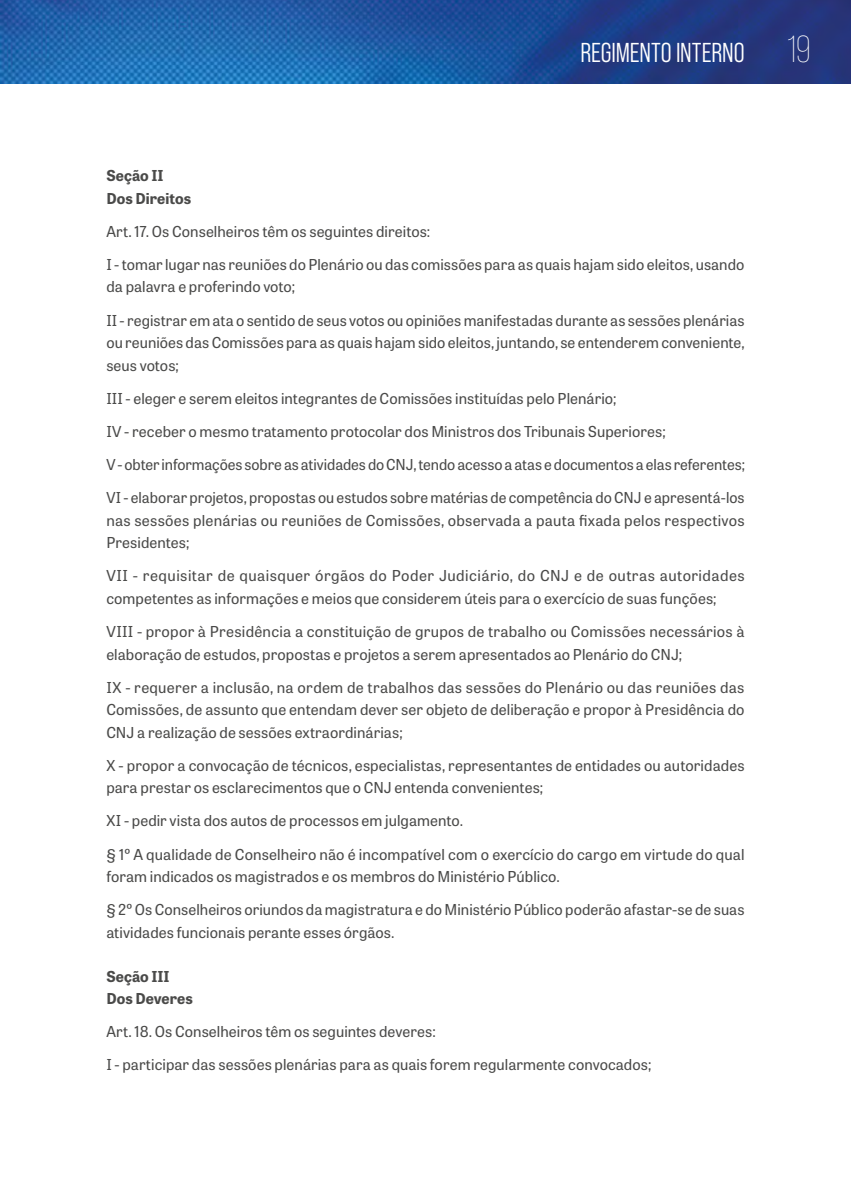
<style>
.page{position:relative;width:851px;height:1191px;background:#fff}
.page>*{position:absolute;margin:0;border:0;box-sizing:border-box;transform-origin:0 0}
.t1{font:27.3px "Bebas Neue Pro Middle";color:#fff}
.t2{font:15px/22.5px "Tablet Gothic";letter-spacing:.005em;color:#4a4a49}
.t3{font:700 15px/22.5px "Tablet Gothic";letter-spacing:.005em;color:#4a4a49}
.s1{font-family:"Bebas Neue Pro";font-weight:300;font-size:37.5px}
</style>
<div class="page">
<img style="left:0;top:0;width:850px;height:84px">
<h1 class="t1" style="left:580px;top:37px;width:232px">REGIMENTO INTERNO <span class="s1">19</span></h1>
<p class="t3" style="left:106px;top:164px;width:86px">Seção II<br>Dos Direitos</p>
<p class="t2" style="left:106px;top:219px;width:325px">Art. 17. Os Conselheiros têm os seguintes direitos:</p>
<p class="t2" style="left:106px;top:253px;width:639px">I - tomar lugar nas reuniões do Plenário ou das comissões para as quais hajam sido eleitos, usando da palavra e proferindo voto;</p>
<p class="t2" style="left:106px;top:308px;width:639px;text-align:justify">II - registrar em ata o sentido de seus votos ou opiniões manifestadas durante as sessões plenárias ou reuniões das Comissões para as quais hajam sido eleitos, juntando, se entenderem conveniente, seus votos;</p>
<p class="t2" style="left:106px;top:386px;width:511px">III - eleger e serem eleitos integrantes de Comissões instituídas pelo Plenário;</p>
<p class="t2" style="left:106px;top:419px;width:560px">IV - receber o mesmo tratamento protocolar dos Ministros dos Tribunais Superiores;</p>
<p class="t2" style="left:106px;top:453px;width:639px">V - obter informações sobre as atividades do CNJ, tendo acesso a atas e documentos a elas referentes;</p>
<p class="t2" style="left:106px;top:486px;width:639px;text-align:justify">VI - elaborar projetos, propostas ou estudos sobre matérias de competência do CNJ e apresentá-los nas sessões plenárias ou reuniões de Comissões, observada a pauta fixada pelos respectivos Presidentes;</p>
<p class="t2" style="left:106px;top:564px;width:639px">VII - requisitar de quaisquer órgãos do Poder Judiciário, do CNJ e de outras autoridades competentes as informações e meios que considerem úteis para o exercício de suas funções;</p>
<p class="t2" style="left:106px;top:619px;width:639px">VIII - propor à Presidência a constituição de grupos de trabalho ou Comissões necessários à elaboração de estudos, propostas e projetos a serem apresentados ao Plenário do CNJ;</p>
<p class="t2" style="left:106px;top:675px;width:639px;text-align:justify">IX - requerer a inclusão, na ordem de trabalhos das sessões do Plenário ou das reuniões das Comissões, de assunto que entendam dever ser objeto de deliberação e propor à Presidência do CNJ a realização de sessões extraordinárias;</p>
<p class="t2" style="left:106px;top:753px;width:639px">X - propor a convocação de técnicos, especialistas, representantes de entidades ou autoridades para prestar os esclarecimentos que o CNJ entenda convenientes;</p>
<p class="t2" style="left:106px;top:809px;width:358px">XI - pedir vista dos autos de processos em julgamento.</p>
<p class="t2" style="left:106px;top:842px;width:639px">§ 1º A qualidade de Conselheiro não é incompatível com o exercício do cargo em virtude do qual foram indicados os magistrados e os membros do Ministério Público.</p>
<p class="t2" style="left:106px;top:898px;width:639px">§ 2º Os Conselheiros oriundos da magistratura e do Ministério Público poderão afastar-se de suas atividades funcionais perante esses órgãos.</p>
<p class="t3" style="left:106px;top:964px;width:88px">Seção III<br>Dos Deveres</p>
<p class="t2" style="left:106px;top:1019px;width:331px">Art. 18. Os Conselheiros têm os seguintes deveres:</p>
<p class="t2" style="left:106px;top:1053px;width:546px">I - participar das sessões plenárias para as quais forem regularmente convocados;</p>
</div>
